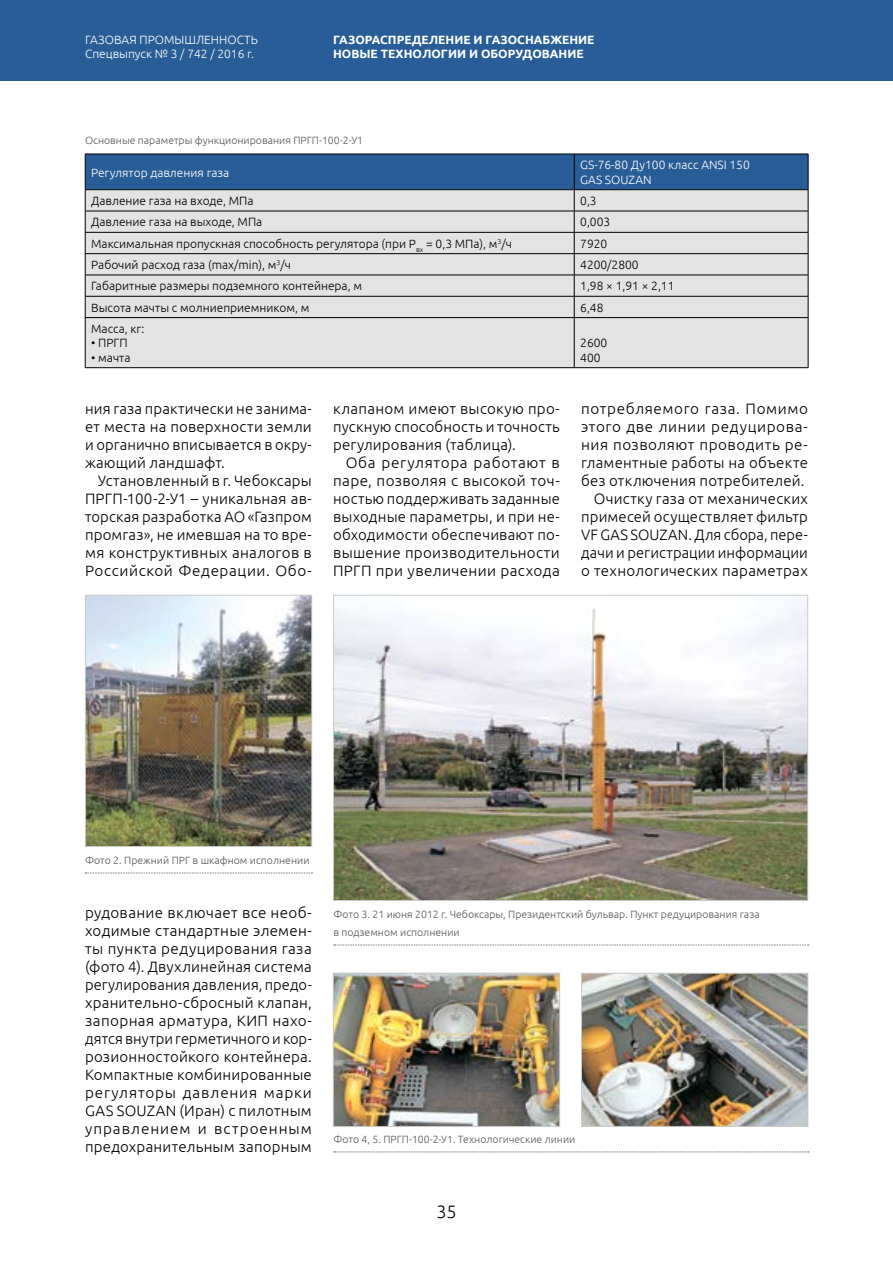
<style>
.page{position:relative;width:893px;height:1263px;background:#fff}
.page>*{position:absolute;margin:0;border:0;box-sizing:border-box;transform-origin:0 0}
.t1{font:300 18px "Ubuntu";color:#000}
.t2{font:300 15px/18px "Ubuntu";letter-spacing:.015em;color:#000;text-align:justify}
.t3{font:300 12px/14.4px "Ubuntu";color:#000}
.t4{font:300 12px/14.4px "Ubuntu";color:#fff}
.t5{font:700 12px/14.4px "Ubuntu";color:#fff}
.t6{font:300 10.5px/18px "Ubuntu";color:#5b5753}
</style>
<div class="page">
<div style="left:0;top:0;width:893px;height:81px;background:#295d97"></div>
<svg style="left:85px;top:873px;width:227px;height:1px"></svg>
<svg style="left:334px;top:945px;width:474px;height:1px"></svg>
<svg style="left:334px;top:1151px;width:475px;height:1px"></svg>
<img style="left:87px;top:597px;width:223px;height:248px">
<div style="left:85px;top:595px;width:227px;height:252px;border:1px solid #cacaca"></div>
<img style="left:335px;top:975px;width:223px;height:150px">
<div style="left:333px;top:973px;width:227px;height:154px;border:1px solid #cacaca"></div>
<img style="left:583px;top:975px;width:223px;height:150px">
<div style="left:581px;top:973px;width:227px;height:154px;border:1px solid #cacaca"></div>
<img style="left:335px;top:597px;width:471px;height:302px">
<div style="left:333px;top:595px;width:475px;height:306px;border:1px solid #cacaca"></div>
<div style="left:86px;top:318px;width:722px;height:49px;background:#e3e3e3"></div>
<hr style="left:85px;top:318px;width:1px;height:49px;background:#000">
<svg style="left:85px;top:155px;width:724px;height:162px;background:#b7c2cf"></svg>
<hr style="left:574px;top:318px;width:1px;height:49px;background:#000">
<hr style="left:808px;top:318px;width:1px;height:49px;background:#000">
<hr style="left:85px;top:189px;width:489px;height:1px;background:#000">
<hr style="left:574px;top:189px;width:234px;height:1px;background:#000">
<hr style="left:85px;top:211px;width:489px;height:1px;background:#000">
<hr style="left:574px;top:211px;width:234px;height:1px;background:#000">
<hr style="left:85px;top:232px;width:489px;height:1px;background:#000">
<hr style="left:574px;top:232px;width:234px;height:1px;background:#000">
<hr style="left:85px;top:253px;width:489px;height:1px;background:#000">
<hr style="left:574px;top:253px;width:234px;height:1px;background:#000">
<hr style="left:85px;top:275px;width:489px;height:1px;background:#000">
<hr style="left:574px;top:275px;width:234px;height:1px;background:#000">
<hr style="left:85px;top:296px;width:489px;height:1px;background:#000">
<hr style="left:574px;top:296px;width:234px;height:1px;background:#000">
<hr style="left:85px;top:317px;width:489px;height:1px;background:#000">
<hr style="left:574px;top:317px;width:234px;height:1px;background:#000">
<hr style="left:85px;top:367px;width:489px;height:1px;background:#000">
<hr style="left:574px;top:367px;width:234px;height:1px;background:#000">
<hr style="left:85px;top:154px;width:489px;height:1px;background:#000">
<hr style="left:85px;top:154px;width:1px;height:35px;background:#000">
<hr style="left:574px;top:154px;width:234px;height:1px;background:#000">
<hr style="left:574px;top:154px;width:1px;height:35px;background:#000">
<hr style="left:808px;top:154px;width:1px;height:35px;background:#000">
<p class="t4" style="left:85px;top:32px;width:174px">ГАЗОВАЯ ПРОМЫШЛЕННОСТЬ<br>Спецвыпуск № 3 / 742 / 2016 г.</p>
<p class="t5" style="left:333px;top:32px;width:263px">ГАЗОРАСПРЕДЕЛЕНИЕ И ГАЗОСНАБЖЕНИЕ<br>НОВЫЕ ТЕХНОЛОГИИ И ОБОРУДОВАНИЕ</p>
<p class="t6" style="left:85px;top:131px;width:279px">Основные параметры функционирования ПРГП-100-2-У1</p>
<p class="t4" style="left:91px;top:165px;width:140px">Регулятор давления газа</p>
<p class="t4" style="left:580px;top:158px;width:171px">GS-76-80 Ду100 класс ANSI 150<br>GAS SOUZAN</p>
<p class="t3" style="left:91px;top:193px;width:164px">Давление газа на входе, МПа</p>
<p class="t3" style="left:580px;top:193px;width:18px">0,3</p>
<p class="t3" style="left:91px;top:215px;width:173px">Давление газа на выходе, МПа</p>
<p class="t3" style="left:580px;top:215px;width:32px">0,003</p>
<p class="t3" style="left:91px;top:236px;width:422px">Максимальная пропускная способность регулятора (при Р<sub>вх</sub> = 0,3 МПа), м<sup>3</sup>/ч</p>
<p class="t3" style="left:580px;top:236px;width:29px">7920</p>
<p class="t3" style="left:91px;top:257px;width:201px">Рабочий расход газа (max/min), м<sup>3</sup>/ч</p>
<p class="t3" style="left:580px;top:257px;width:60px">4200/2800</p>
<p class="t3" style="left:91px;top:278px;width:272px">Габаритные размеры подземного контейнера, м</p>
<p class="t3" style="left:580px;top:278px;width:96px">1,98 × 1,91 × 2,11</p>
<p class="t3" style="left:91px;top:300px;width:220px">Высота мачты с молниеприемником, м</p>
<p class="t3" style="left:580px;top:300px;width:25px">6,48</p>
<p class="t3" style="left:91px;top:321px;width:55px">Масса, кг:</p>
<p class="t3" style="left:91px;top:335px;width:38px">• ПРГП</p>
<p class="t3" style="left:91px;top:350px;width:41px">• мачта</p>
<p class="t3" style="left:580px;top:335px;width:29px">2600<br>400</p>
<p class="t2" style="left:85px;top:399px;width:228px">ния газа практически не занима&shy;ет места на поверхности земли и органично вписывается в окру&shy;жающий ландшафт.</p>
<p class="t2" style="left:85px;top:471px;width:228px;text-indent:13px">Установленный в г. Чебоксары ПРГП-100-2-У1 – уникальная ав&shy;торская разработка АО «Газпром промгаз», не имевшая на то вре&shy;мя конструктивных аналогов в Российской Федерации. Обо-</p>
<p class="t2" style="left:333px;top:399px;width:228px">клапаном имеют высокую про&shy;пускную способность и точность регулирования (таблица).</p>
<p class="t2" style="left:333px;top:453px;width:228px;text-indent:13px">Оба регулятора работают в паре, позволяя с высокой точ&shy;ностью поддерживать заданные выходные параметры, и при не&shy;обходимости обеспечивают по&shy;вышение производительности ПРГП при увеличении расхода</p>
<p class="t2" style="left:581px;top:399px;width:228px;text-align:right">потребляемого газа. Помимо этого две линии редуцирова&shy;ния позволяют проводить ре&shy;гламентные работы на объекте без отключения потребителей.<br>Очистку газа от механических примесей осуществляет фильтр<br>VF GAS SOUZAN. Для сбора, пере&shy;дачи и регистрации информации о технологических параметрах</p>
<p class="t6" style="left:85px;top:851px;width:226px">Фото 2. Прежний ПРГ в шкафном исполнении</p>
<p class="t2" style="left:85px;top:903px;width:228px">рудование включает все необ&shy;ходимые стандартные элемен&shy;ты пункта редуцирования газа (фото 4). Двухлинейная система регулирования давления, предо&shy;хранительно-сбросный клапан, запорная арматура, КИП нахо&shy;дятся внутри герметичного и кор&shy;розионностойкого контейнера.<br>Компактные комбинированные регуляторы давления марки GAS SOUZAN (Иран) с пилотным управлением и встроенным предохранительным запорным</p>
<p class="t6" style="left:333px;top:905px;width:428px">Фото 3. 21 июня 2012 г. Чебоксары, Президентский бульвар. Пункт редуцирования газа в подземном исполнении</p>
<p class="t6" style="left:333px;top:1130px;width:244px">Фото 4, 5. ПРГП-100-2-У1. Технологические линии</p>
<p class="t1" style="left:436px;top:1201px;width:22px">35</p>
</div>
